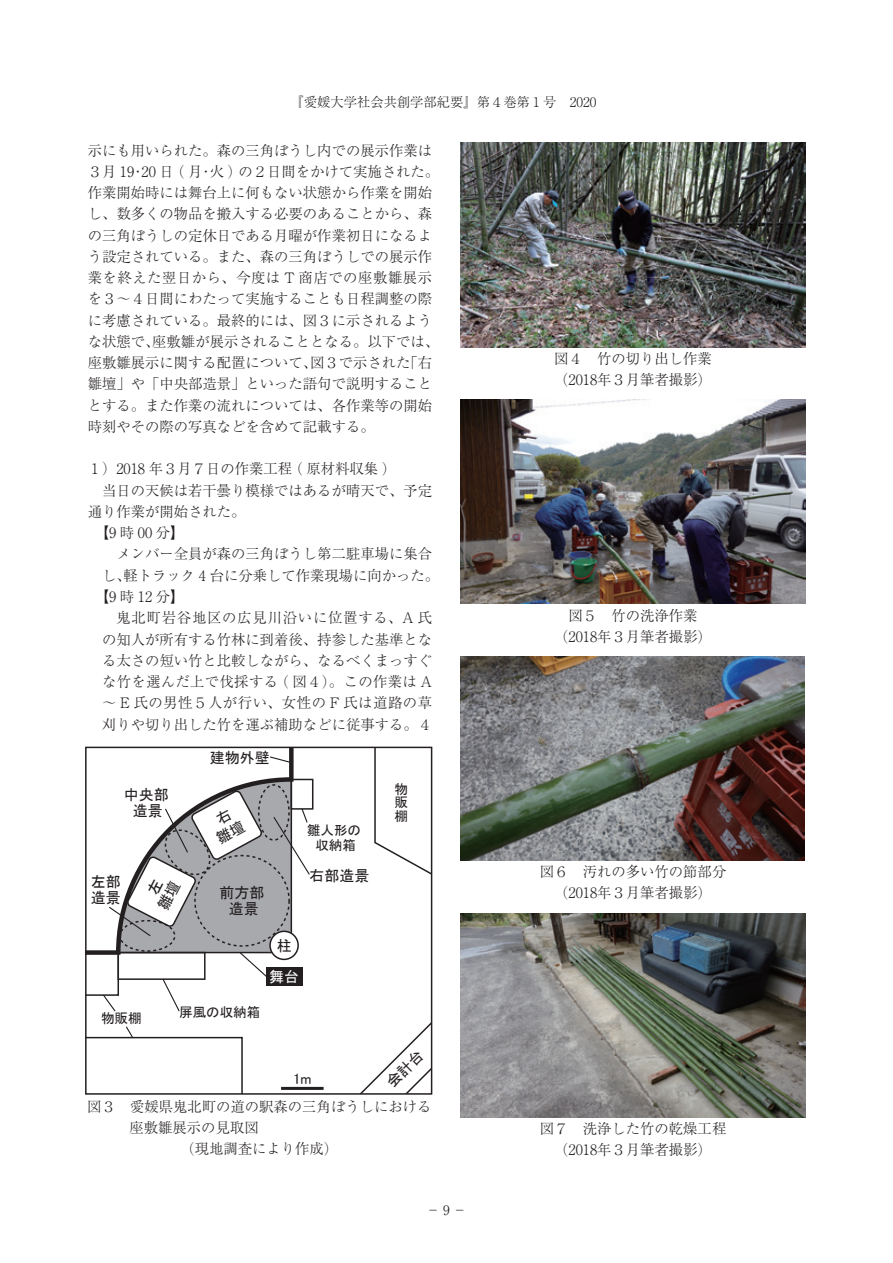
<style>
.page{position:relative;width:893px;height:1263px;background:#fff}
.page>*{position:absolute;margin:0;border:0;box-sizing:border-box;transform-origin:0 0}
.t1{font:15px/16.5px "MS P Gothic";color:#231f20;text-align:center}
.t2{font:15px "MS P Gothic";color:#fff}
.t3{font:300 14.4px/21.3px "Ryumin Pr 6 N";color:#231f20;text-align:center}
.t4{font:300 14.4px "Ryumin Pr 6 N";letter-spacing:.025em;color:#231f20}
.t5{font:300 14.4px "Ryumin Pr 6 N";letter-spacing:.035em;color:#231f20}
.t6{font:300 14.4px "Ryumin Pr 6 N";letter-spacing:.055em;color:#231f20}
.t7{font:13.5px/13.5px "MS P Gothic";color:#231f20;text-align:center}
.t8{font:300 13.35px "Ryumin Pro";color:#231f20}
</style>
<div class="page">
<div style="left:291px;top:779px;width:22px;height:31px;border:2px solid #231f20"></div>
<svg style="left:374px;top:750px;width:55px;height:124px"></svg>
<svg style="left:86px;top:1025px;width:157px;height:69px"></svg>
<hr style="left:281px;top:1087px;width:43px;height:3px;background:#231f20">
<img style="left:461px;top:143px;width:344px;height:204px">
<img style="left:460px;top:400px;width:345px;height:204px">
<img style="left:460px;top:656px;width:345px;height:204px">
<img style="left:461px;top:913px;width:344px;height:204px">
<svg style="left:350px;top:1009px;width:82px;height:85px"></svg>
<svg style="left:86px;top:747px;width:225px;height:266px"></svg>
<p class="t8" style="left:290px;top:92px;width:308px">『愛媛大学社会共創学部紀要』第４巻第１号　2020</p>
<p class="t3" style="left:88px;top:139px;width:353px;text-align:left">示にも用いられた。森の三角ぼうし内での展示作業は<br>３月 19・20 日 ( 月・火 ) の２日間をかけて実施された。作業開始時には舞台上に何もない状態から作業を開始し、数多くの物品を搬入する必要のあることから、森の三角ぼうしの定休日である月曜が作業初日になるよう設定されている。また、森の三角ぼうしでの展示作業を終えた翌日から、今度は T 商店での座敷雛展示を３～４日間にわたって実施することも日程調整の際に考慮されている。最終的には、図３に示されるような状態で、座敷雛が展示されることとなる。以下では、座敷雛展示に関する配置について、図３で示された「右雛壇」や「中央部造景」といった語句で説明することとする。また作業の流れについては、各作業等の開始時刻やその際の写真などを含めて記載する。</p>
<p class="t3" style="left:88px;top:458px;width:303px">１）2018 年３月７日の作業工程 ( 原材料収集 )</p>
<p class="t3" style="left:102px;top:479px;width:332px">当日の天候は若干曇り模様ではあるが晴天で、予定</p>
<p class="t3" style="left:88px;top:500px;width:159px">通り作業が開始された。</p>
<p class="t3" style="left:95px;top:521px;width:91px">【9 時 00 分】</p>
<p class="t3" style="left:116px;top:543px;width:317px">メンバー全員が森の三角ぼうし第二駐車場に集合</p>
<p class="t3" style="left:102px;top:564px;width:339px">し、軽トラック 4 台に分乗して作業現場に向かった。</p>
<p class="t3" style="left:95px;top:585px;width:91px">【9 時 12 分】</p>
<p class="t6" style="left:116px;top:606px;width:317px">鬼北町岩谷地区の広見川沿いに位置する、A 氏</p>
<p class="t3" style="left:102px;top:628px;width:332px">の知人が所有する竹林に到着後、持参した基準とな</p>
<p class="t3" style="left:102px;top:649px;width:332px">る太さの短い竹と比較しながら、なるべくまっすぐ</p>
<p class="t4" style="left:102px;top:670px;width:332px">な竹を選んだ上で伐採する ( 図４)。この作業は A</p>
<p class="t5" style="left:102px;top:691px;width:332px">～ E 氏の男性５人が行い、女性の F 氏は道路の草</p>
<p class="t3" style="left:102px;top:713px;width:332px">刈りや切り出した竹を運ぶ補助などに従事する。４</p>
<p class="t1" style="left:124px;top:786px;width:46px">中央部造景</p>
<p class="t1" style="left:210px;top:749px;width:61px">建物外壁</p>
<p class="t1" style="left:91px;top:873px;width:31px;text-align:left">左部造景</p>
<p class="t1" style="left:220px;top:884px;width:46px">前方部造景</p>
<p class="t1" style="left:277px;top:937px;width:16px">柱</p>
<p class="t7" style="left:101px;top:1011px;width:42px">物販棚</p>
<p class="t7" style="left:179px;top:1005px;width:82px">屏風の収納箱</p>
<p class="t2" style="left:269px;top:969px;width:31px">舞台</p>
<p class="t7" style="left:307px;top:822px;width:55px;line-height:15px">雛人形の収納箱</p>
<p class="t1" style="left:309px;top:867px;width:61px">右部造景</p>
<p class="t7" style="left:394px;top:782px;width:14px;text-align:justify">物販棚</p>
<p class="t1" style="left:293px;top:1070px;width:20px">1m</p>
<p class="t3" style="left:87px;top:1095px;width:346px">図３　愛媛県鬼北町の道の駅森の三角ぼうしにおける</p>
<p class="t3" style="left:130px;top:1116px;width:131px">座敷雛展示の見取図</p>
<p class="t3" style="left:187px;top:1137px;width:145px">(現地調査により作成)</p>
<p class="t8" style="left:427px;top:1199px;width:41px">－ 9 －</p>
<p class="t3" style="left:554px;top:347px;width:159px">図４　竹の切り出し作業(2018年３月筆者撮影)</p>
<p class="t3" style="left:561px;top:604px;width:145px">図５　竹の洗浄作業(2018年３月筆者撮影)</p>
<p class="t3" style="left:540px;top:860px;width:188px">図６　汚れの多い竹の節部分(2018年３月筆者撮影)</p>
<p class="t3" style="left:540px;top:1117px;width:188px">図７　洗浄した竹の乾燥工程(2018年３月筆者撮影)</p>
</div>
